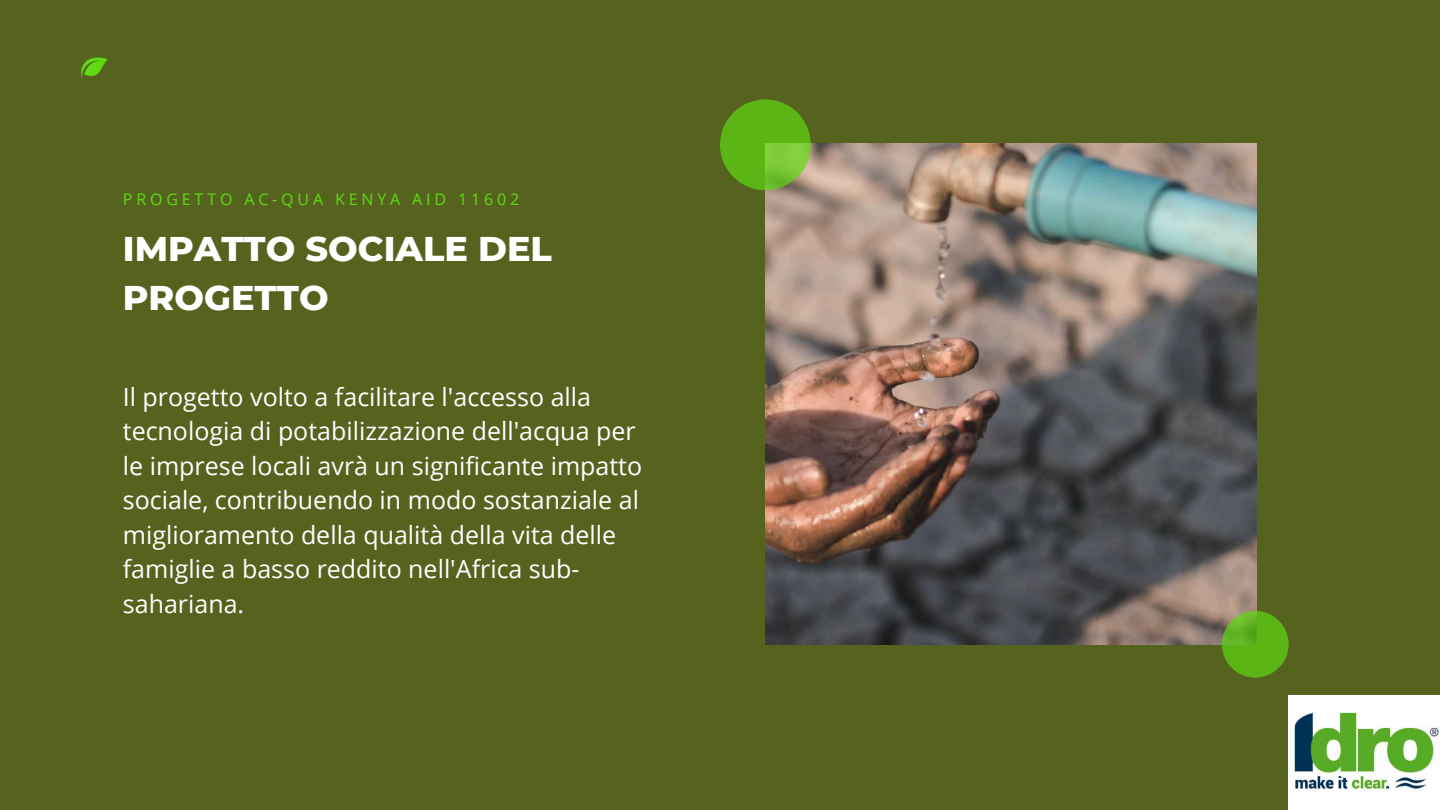
<style>
.page{position:relative;width:1440px;height:810px;background:#55631f}
.page>*{position:absolute;margin:0;border:0;box-sizing:border-box;transform-origin:0 0}
.t1{font:800 35px/48.8px "Montserrat";color:#fff}
.t2{font:25px/34.5px "Open Sans";color:#fff}
.t3{font:16px "Open Sans";letter-spacing:.24em;color:#5edb12}
</style>
<div class="page">
<svg style="left:81px;top:57px;width:26px;height:21px"></svg>
<img style="left:765px;top:143px;width:492px;height:501px">
<svg style="left:1222px;top:611px;width:67px;height:67px;fill:#5bb615"></svg>
<svg style="left:720px;top:99px;width:91px;height:91px;fill:#5bb615"></svg>
<img style="left:1289px;top:696px;width:151px;height:114px">
<p class="t3" style="left:123px;top:188px;width:398px">PROGETTO AC-QUA KENYA AID 11602</p>
<h1 class="t1" style="left:123px;top:224px;width:431px">IMPATTO SOCIALE DEL<br>PROGETTO</h1>
<p class="t2" style="left:123px;top:379px;width:521px">Il progetto volto a facilitare l'accesso alla tecnologia di potabilizzazione dell'acqua per le imprese locali avrà un significante impatto sociale, contribuendo in modo sostanziale al miglioramento della qualità della vita delle famiglie a basso reddito nell'Africa sub&shy;sahariana.</p>
</div>
